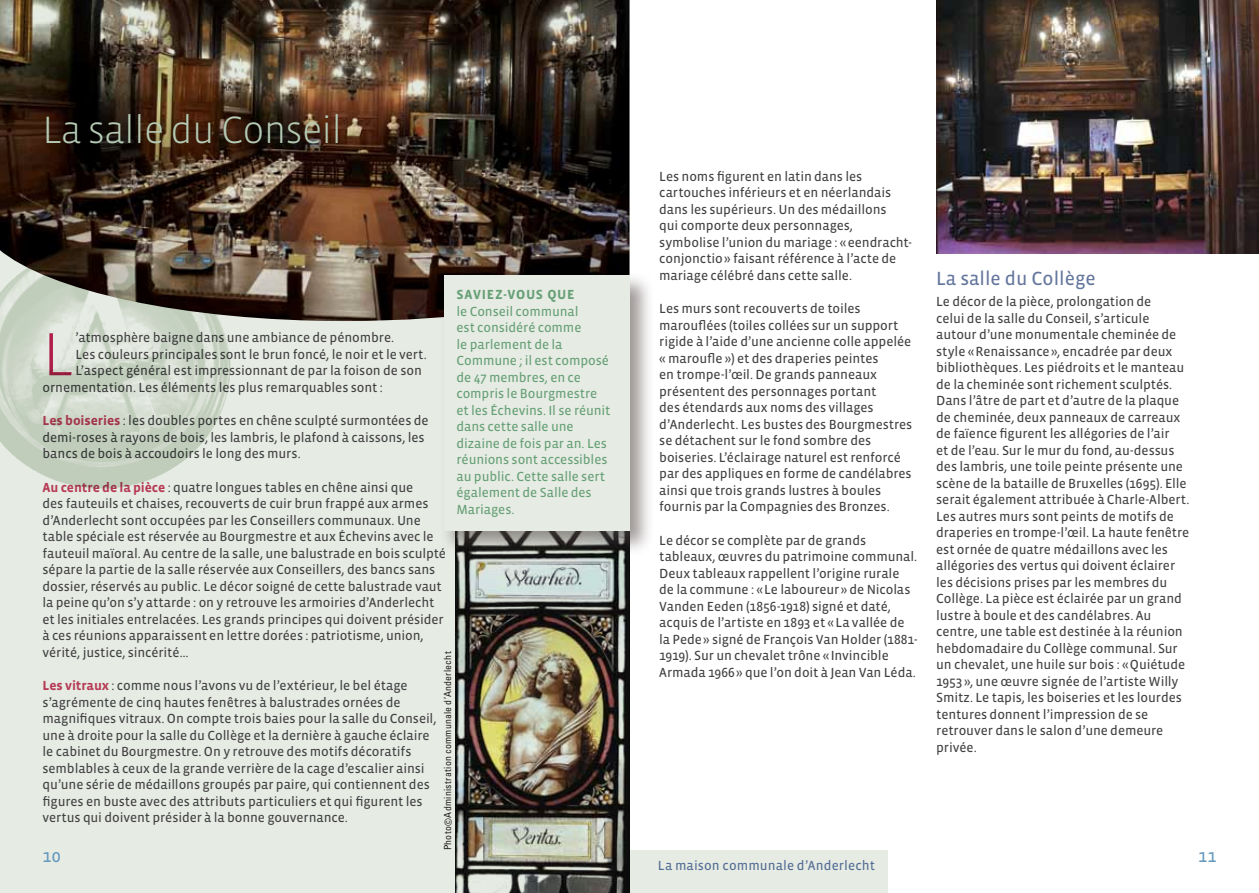
<style>
.page{position:relative;width:1259px;height:893px;background:#fff}
.page>*{position:absolute;margin:0;border:0;box-sizing:border-box;transform-origin:0 0}
.t1{font:300 62.25px "Vista Sans";color:#b01f4a}
.t2{font:300 39px "Vista Sans";letter-spacing:-.02em;color:#b5cab4}
.t3{font:19.5px "Vista Sans Reg";color:#64769c}
.t4{font:18px "Vista Sans Reg";color:#6398bd}
.t5{font:13.5px/16.5px "Vista Sans Reg";letter-spacing:-.005em;color:#414042}
.t6{font:13.5px/16.5px "Vista Sans Reg";letter-spacing:-.005em;color:#659f75}
.t7{font:13.5px "Vista Sans Reg";letter-spacing:.01em;color:#536c95}
.t8{font:700 13.5px "Vista Sans";letter-spacing:.055em;color:#659f75}
.t9{font:condensed 9.75px "Univers LT Std";letter-spacing:.025em;color:#231f20}
.s1{font-family:"Vista Sans";font-weight:700;color:#b63b55}
</style>
<div class="page">
<div style="left:629px;top:850px;width:259px;height:43px;background:#e6ebe3"></div>
<div style="left:0;top:0;width:629px;height:893px;background:#e6ebe3"></div>
<img style="left:0;top:0;width:629px;height:321px">
<img style="left:936px;top:0;width:323px;height:253px">
<img style="left:455px;top:555px;width:174px;height:338px">
<img style="left:0;top:231px;width:259px;height:258px">
<div style="left:440px;top:272px;width:214px;height:283px;background:#504643;opacity:.55"></div>
<div style="left:444px;top:276px;width:185px;height:255px;background:#e6ebe3"></div>
<h2 class="t2" style="left:43px;top:110px;width:301px">La salle du Conseil</h2>
<p class="t8" style="left:456px;top:288px;width:120px">Saviez-vous que</p>
<p class="t6" style="left:456px;top:303px;width:155px">le Conseil communal<br>est considéré comme<br>le parlement de la<br>Commune ; il est composé de 47 membres, en ce compris le Bourgmestre et les Échevins. Il se réunit dans cette salle une dizaine de fois par an. Les réunions sont accessibles au public. Cette salle sert également de Salle des<br>Mariages.</p>
<h1 class="t1" style="left:43px;top:323px;width:32px">L</h1>
<p class="t5" style="left:76px;top:330px;width:320px">’atmosphère baigne dans une ambiance de pénombre.</p>
<p class="t5" style="left:76px;top:346px;width:353px">Les couleurs principales sont le brun foncé, le noir et le vert.</p>
<p class="t5" style="left:76px;top:363px;width:348px">L’aspect général est impressionnant de par la foison de son</p>
<p class="t5" style="left:43px;top:379px;width:342px">ornementation. Les éléments les plus remarquables sont :</p>
<p class="t5" style="left:43px;top:413px;width:387px"><span class="s1">Les boiseries</span> : les doubles portes en chêne sculpté surmontées de demi-roses à rayons de bois, les lambris, le plafond à caissons, les bancs de bois à accoudoirs le long des murs.</p>
<p class="t5" style="left:43px;top:479px;width:405px"><span class="s1">Au centre de la pièce</span> : quatre longues tables en chêne ainsi que<br>des fauteuils et chaises, recouverts de cuir brun frappé aux armes d’Anderlecht sont occupées par les Conseillers communaux. Une table spéciale est réservée au Bourgmestre et aux Échevins avec le fauteuil maïoral. Au centre de la salle, une balustrade en bois sculpté sépare la partie de la salle réservée aux Conseillers, des bancs sans dossier, réservés au public. Le décor soigné de cette balustrade vaut la peine qu’on s’y attarde : on y retrouve les armoiries d’Anderlecht et les initiales entrelacées. Les grands principes qui doivent présider à ces réunions apparaissent en lettre dorées : patriotisme, union, vérité, justice, sincérité…</p>
<p class="t5" style="left:43px;top:678px;width:395px"><span class="s1">Les vitraux</span> : comme nous l’avons vu de l’extérieur, le bel étage s’agrémente de cinq hautes fenêtres à balustrades ornées de magnifiques vitraux. On compte trois baies pour la salle du Conseil, une à droite pour la salle du Collège et la dernière à gauche éclaire le cabinet du Bourgmestre. On y retrouve des motifs décoratifs semblables à ceux de la grande verrière de la cage d’escalier ainsi qu’une série de médaillons groupés par paire, qui contiennent des figures en buste avec des attributs particuliers et qui figurent les vertus qui doivent présider à la bonne gouvernance.</p>
<p class="t9" style="left:441px;top:850px;width:200px;rotate:-90deg">Photo©Administration communale d’Anderlecht</p>
<h3 class="t4" style="left:43px;top:847px;width:20px">10</h3>
<p class="t5" style="left:659px;top:168px;width:254px">Les noms figurent en latin dans les cartouches inférieurs et en néerlandais dans les supérieurs. Un des médaillons<br>qui comporte deux personnages, symbolise l’union du mariage : «eendracht&shy;conjonctio» faisant référence à l’acte de mariage célébré dans cette salle.</p>
<p class="t5" style="left:659px;top:301px;width:254px">Les murs sont recouverts de toiles marouflées (toiles collées sur un support rigide à l’aide d’une ancienne colle appelée « maroufle ») et des draperies peintes<br>en trompe-l’œil. De grands panneaux présentent des personnages portant<br>des étendards aux noms des villages d’Anderlecht. Les bustes des Bourgmestres se détachent sur le fond sombre des boiseries. L’éclairage naturel est renforcé par des appliques en forme de candélabres ainsi que trois grands lustres à boules fournis par la Compagnies des Bronzes.</p>
<p class="t5" style="left:659px;top:532px;width:260px">Le décor se complète par de grands tableaux, œuvres du patrimoine communal.<br>Deux tableaux rappellent l’origine rurale de la commune : «Le laboureur» de Nicolas Vanden Eeden (1856-1918) signé et daté, acquis de l’artiste en 1893 et «La vallée de la Pede» signé de François Van Holder (1881- 1919). Sur un chevalet trône «Invincible Armada 1966» que l’on doit à Jean Van Léda.</p>
<h3 class="t3" style="left:936px;top:269px;width:161px">La salle du Collège</h3>
<p class="t5" style="left:936px;top:294px;width:255px">Le décor de la pièce, prolongation de<br>celui de la salle du Conseil, s’articule autour d’une monumentale cheminée de style «Renaissance», encadrée par deux bibliothèques. Les piédroits et le manteau de la cheminée sont richement sculptés.<br>Dans l’âtre de part et d’autre de la plaque de cheminée, deux panneaux de carreaux de faïence figurent les allégories de l’air<br>et de l’eau. Sur le mur du fond, au-dessus des lambris, une toile peinte présente une scène de la bataille de Bruxelles (1695). Elle serait également attribuée à Charle-Albert.<br>Les autres murs sont peints de motifs de draperies en trompe-l’œil. La haute fenêtre est ornée de quatre médaillons avec les allégories des vertus qui doivent éclairer les décisions prises par les membres du Collège. La pièce est éclairée par un grand lustre à boule et des candélabres. Au centre, une table est destinée à la réunion hebdomadaire du Collège communal. Sur un chevalet, une huile sur bois : «Quiétude 1953», une œuvre signée de l’artiste Willy Smitz. Le tapis, les boiseries et les lourdes tentures donnent l’impression de se retrouver dans le salon d’une demeure privée.</p>
<p class="t7" style="left:658px;top:858px;width:219px">La maison communale d’Anderlecht</p>
<h3 class="t4" style="left:1198px;top:847px;width:20px">11</h3>
</div>
